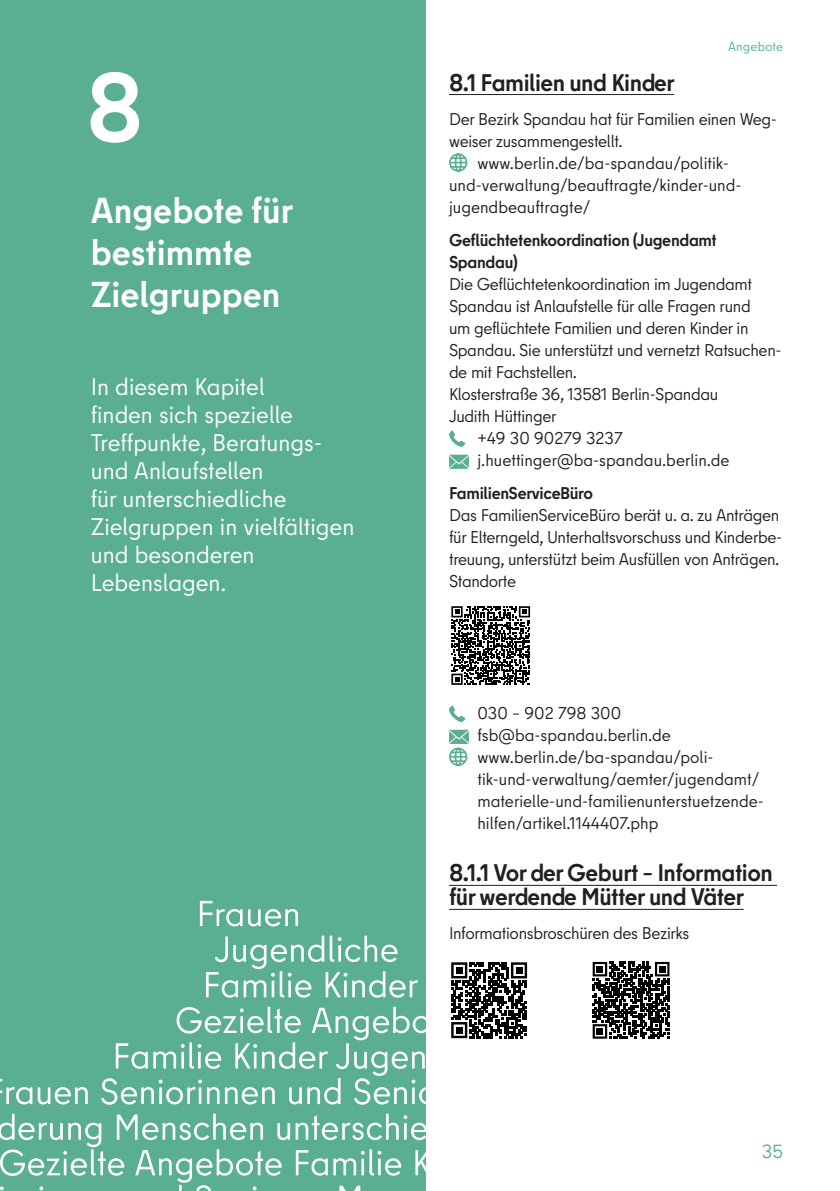
<style>
.page{position:relative;width:840px;height:1191px;background:#fff}
.page>*{position:absolute;margin:0;border:0;box-sizing:border-box;transform-origin:0 0}
.t1{font:700 96px "Berlin Type";color:#fff}
.t2{font:700 36px/42px "Berlin Type";color:#fff}
.t3{font:24px/28px "Berlin Type";color:#fff}
.t4{font:700 24px/24px "Berlin Type";letter-spacing:-.02em;color:#231f20}
.t5{font:19px "Berlin Type";color:#59af8f}
.t6{font:17px/22px "Berlin Type";letter-spacing:-.02em;color:#231f20}
.t7{font:17px/22px "Berlin Type";color:#231f20}
.t8{font:700 17px/22px "Berlin Type";letter-spacing:-.02em;color:#231f20}
.t9{font:13px "Berlin Type";letter-spacing:.015em;color:#59af8f}
</style>
<div class="page">
<div style="left:0;top:0;width:425px;height:1191px;background:#59af8f"></div>
<svg style="left:200px;top:901px;width:98px;height:25px"></svg>
<svg style="left:0;top:1113px;width:426px;height:78px"></svg>
<hr style="left:449px;top:94px;width:225px;height:1px;background:#231f20">
<hr style="left:449px;top:885px;width:327px;height:1px;background:#231f20">
<hr style="left:449px;top:909px;width:294px;height:1px;background:#231f20">
<svg style="left:449px;top:153px;width:19px;height:19px"></svg>
<svg style="left:449px;top:430px;width:16px;height:17px"></svg>
<svg style="left:449px;top:455px;width:19px;height:14px"></svg>
<svg style="left:451px;top:606px;width:78px;height:79px"></svg>
<svg style="left:449px;top:705px;width:16px;height:17px"></svg>
<svg style="left:449px;top:730px;width:19px;height:36px"></svg>
<div style="left:588px;top:957px;width:85px;height:85px;background:linear-gradient(to bottom,#fff,#fff)"></div>
<svg style="left:0;top:935px;width:669px;height:169px"></svg>
<h2 class="t1" style="left:86px;top:46px;width:59px">8</h2>
<h2 class="t2" style="left:91px;top:189px;width:204px">Angebote für bestimmte<br>Zielgruppen</h2>
<p class="t3" style="left:91px;top:372px;width:265px">In diesem Kapitel<br>finden sich spezielle<br>Treffpunkte, Beratungs&shy;und Anlaufstellen<br>für unterschiedliche<br>Zielgruppen in vielfältigen und besonderen<br>Lebenslagen.</p>
<p class="t9" style="left:727px;top:38px;width:57px">Angebote</p>
<h3 class="t4" style="left:449px;top:70px;width:227px">8.1 Familien und Kinder</h3>
<p class="t6" style="left:449px;top:108px;width:329px">Der Bezirk Spandau hat für Familien einen Weg&shy;weiser zusammengestellt.</p>
<p class="t7" style="left:449px;top:152px;width:294px;text-indent:28px">www.berlin.de/ba-spandau/politik&shy;und-verwaltung/beauftragte/kinder-und&shy;jugendbeauftragte/</p>
<h4 class="t8" style="left:449px;top:229px;width:269px">Geflüchtetenkoordination (Jugendamt<br>Spandau)</h4>
<p class="t6" style="left:449px;top:273px;width:334px">Die Geflüchtetenkoordination im Jugendamt Spandau ist Anlaufstelle für alle Fragen rund<br>um geflüchtete Familien und deren Kinder in Spandau. Sie unterstützt und vernetzt Ratsuchen&shy;de mit Fachstellen.</p>
<p class="t6" style="left:449px;top:383px;width:271px">Klosterstraße 36, 13581 Berlin-Spandau</p>
<p class="t6" style="left:449px;top:405px;width:109px">Judith Hüttinger</p>
<p class="t7" style="left:477px;top:427px;width:147px">+49 30 90279 3237</p>
<p class="t7" style="left:477px;top:449px;width:253px">j.huettinger@ba-spandau.berlin.de</p>
<h4 class="t8" style="left:449px;top:482px;width:146px">FamilienServiceBüro</h4>
<p class="t6" style="left:449px;top:504px;width:334px">Das FamilienServiceBüro berät u. a. zu Anträgen für Elterngeld, Unterhaltsvorschuss und Kinderbe&shy;treuung, unterstützt beim Ausfüllen von Anträgen.<br>Standorte</p>
<p class="t7" style="left:477px;top:702px;width:145px">030 – 902 798 300</p>
<p class="t7" style="left:477px;top:724px;width:195px">fsb@ba-spandau.berlin.de</p>
<p class="t7" style="left:477px;top:746px;width:288px">www.berlin.de/ba-spandau/poli&shy;tik-und-verwaltung/aemter/jugendamt/ materielle-und-familienunterstuetzende&shy;hilfen/artikel.1144407.php</p>
<h3 class="t4" style="left:449px;top:861px;width:325px">8.1.1 Vor der Geburt – Information für werdende Mütter und Väter</h3>
<p class="t6" style="left:449px;top:922px;width:242px">Informationsbroschüren des Bezirks</p>
<p class="t5" style="left:761px;top:1139px;width:23px">35</p>
</div>
